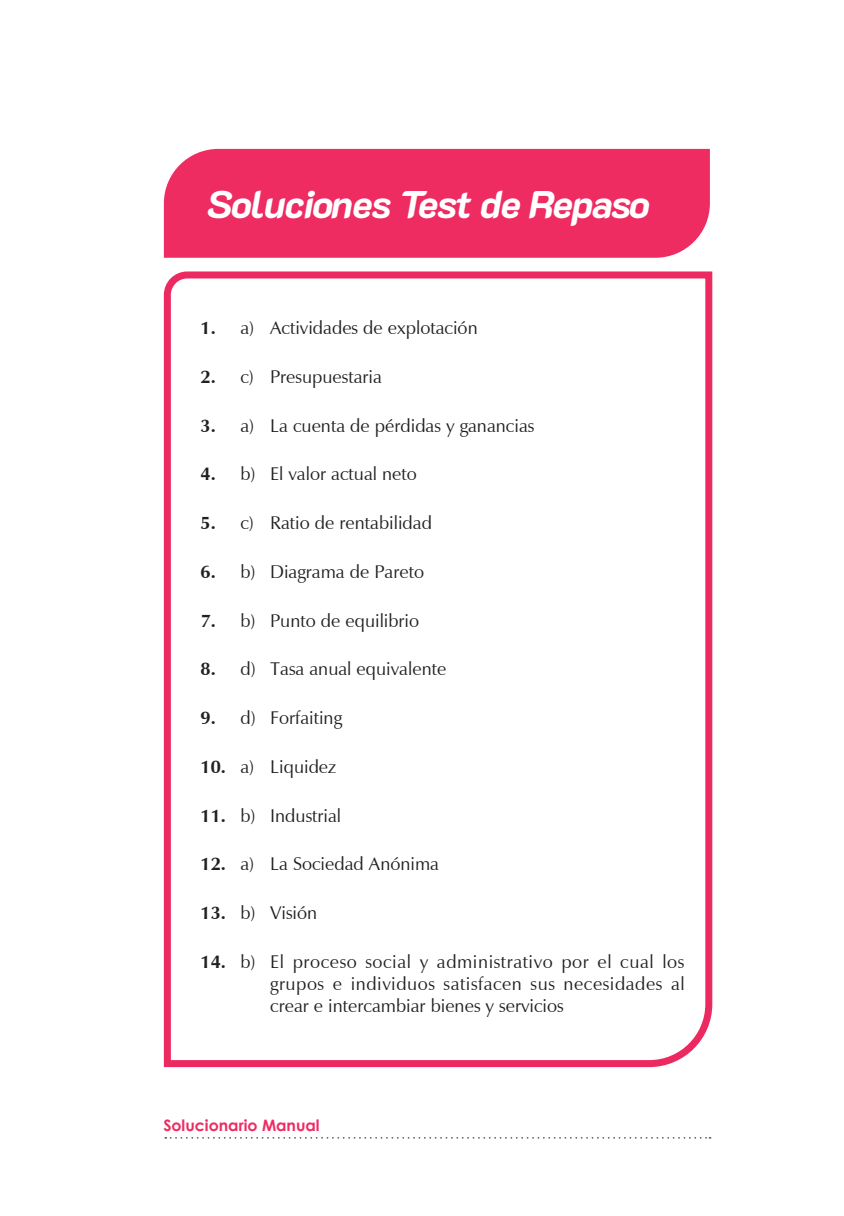
<style>
.page{position:relative;width:844px;height:1216px;background:#fff}
.page>*{position:absolute;margin:0;border:0;box-sizing:border-box;transform-origin:0 0}
.t1{font:italic 800 38.5px "K2 D";letter-spacing:-.03em;color:#fff}
.z_solución{font:18.38px/21.9px "Zapf Humanist 601 BT";color:#231f20;text-align:justify}
.z1{font:700 18.38px "Zapf Humanist 601 BT";color:#231f20}
.t2{font:700 15.75px "Century Gothic";color:#ee2c62}
</style>
<div class="page">
<div style="left:164px;top:149px;width:545px;height:109px;background:#ee2c62"></div>
<svg style="left:163px;top:271px;width:550px;height:797px"></svg>
<svg style="left:165px;top:1137px;width:545px;height:1px"></svg>
<h1 class="t1" style="left:207px;top:182px;width:444px">Soluciones Test de Repaso</h1>
<p class="z1" style="left:200px;top:316px;width:17px">1.</p>
<p class="z_solución" style="left:240px;top:317px;width:239px">a) Actividades de explotación</p>
<p class="z1" style="left:200px;top:365px;width:17px">2.</p>
<p class="z_solución" style="left:240px;top:365px;width:143px">c) Presupuestaria</p>
<p class="z1" style="left:200px;top:414px;width:17px">3.</p>
<p class="z_solución" style="left:240px;top:414px;width:295px">a) La cuenta de pérdidas y ganancias</p>
<p class="z1" style="left:200px;top:462px;width:17px">4.</p>
<p class="z_solución" style="left:240px;top:463px;width:178px">b) El valor actual neto</p>
<p class="z1" style="left:200px;top:511px;width:17px">5.</p>
<p class="z_solución" style="left:240px;top:512px;width:193px">c) Ratio de rentabilidad</p>
<p class="z1" style="left:200px;top:560px;width:17px">6.</p>
<p class="z_solución" style="left:240px;top:560px;width:185px">b) Diagrama de Pareto</p>
<p class="z1" style="left:200px;top:609px;width:17px">7.</p>
<p class="z_solución" style="left:240px;top:609px;width:180px">b) Punto de equilibrio</p>
<p class="z1" style="left:200px;top:657px;width:17px">8.</p>
<p class="z_solución" style="left:240px;top:658px;width:207px">d) Tasa anual equivalente</p>
<p class="z1" style="left:200px;top:706px;width:17px">9.</p>
<p class="z_solución" style="left:240px;top:706px;width:103px">d) Forfaiting</p>
<p class="z1" style="left:200px;top:755px;width:27px">10.</p>
<p class="z_solución" style="left:240px;top:755px;width:98px">a) Liquidez</p>
<p class="z1" style="left:200px;top:803px;width:27px">11.</p>
<p class="z_solución" style="left:240px;top:804px;width:102px">b) Industrial</p>
<p class="z1" style="left:200px;top:852px;width:27px">12.</p>
<p class="z_solución" style="left:240px;top:853px;width:200px">a) La Sociedad Anónima</p>
<p class="z1" style="left:200px;top:901px;width:27px">13.</p>
<p class="z_solución" style="left:240px;top:901px;width:78px">b) Visión</p>
<p class="z1" style="left:200px;top:950px;width:27px">14.</p>
<p class="z_solución" style="left:270px;top:950px;width:416px;text-indent:-30px">b) El proceso social y administrativo por el cual los grupos e individuos satisfacen sus necesidades al crear e intercambiar bienes y servicios</p>
<p class="t2" style="left:163px;top:1113px;width:158px">Solucionario Manual</p>
</div>
